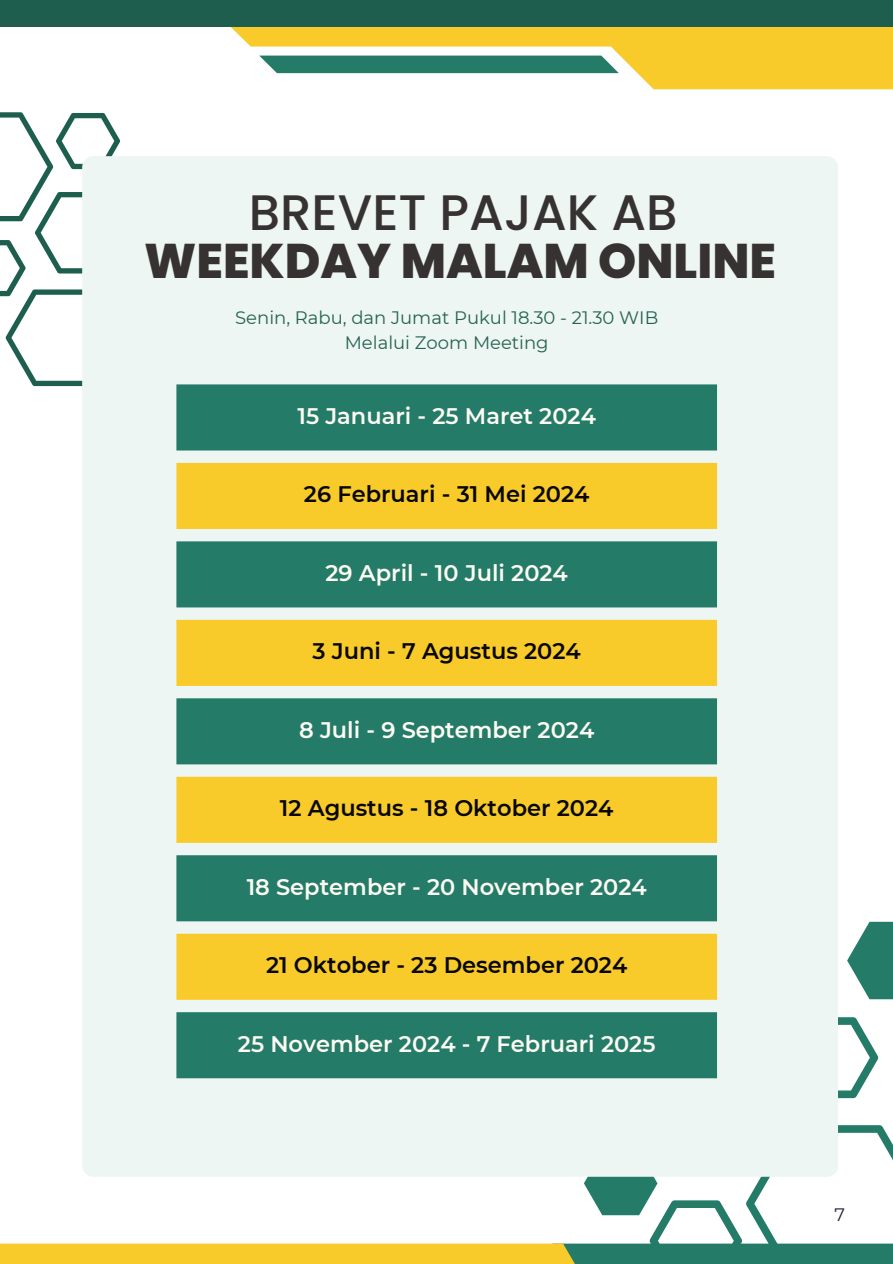
<style>
.page{position:relative;width:893px;height:1264px;background:#fff}
.page>*{position:absolute;margin:0;border:0;box-sizing:border-box;transform-origin:0 0}
.t1{font:500 49.8px "Poppins";color:#373232}
.t2{font:800 48.6px "Poppins";color:#373232}
.t3{font:600 22.5px "Montserrat";color:#fcfaf2}
.t4{font:600 22.5px "Montserrat";color:#080704}
.t5{font:18px/24.8px "Montserrat";color:#266352;text-align:center}
.t6{font:18px "Montserrat";color:#22233c}
</style>
<div class="page">
<svg style="left:584px;top:921px;width:308px;height:322px"></svg>
<svg style="left:0;top:112px;width:120px;height:274px"></svg>
<div style="left:552px;top:1243px;width:340px;height:20px;background:#247b67"></div>
<div style="left:0;top:1243px;width:586px;height:20px;background:#f9cb2a"></div>
<div style="left:0;top:0;width:892px;height:27px;background:#1e5e4e"></div>
<svg style="left:231px;top:27px;width:661px;height:62px"></svg>
<div style="left:82px;top:156px;width:756px;height:1020px;background:#edf6f3;border-radius:11px"></div>
<svg style="left:176px;top:384px;width:541px;height:694px;background:#458f7d"></svg>
<svg style="left:176px;top:463px;width:541px;height:536px;background:#a8b35c"></svg>
<h1 class="t1" style="left:249px;top:184px;width:430px">BREVET PAJAK AB</h1>
<h2 class="t2" style="left:144px;top:232px;width:633px">WEEKDAY MALAM ONLINE</h2>
<p class="t5" style="left:235px;top:305px;width:424px">Senin, Rabu, dan Jumat Pukul 18.30 - 21.30 WIB<br>Melalui Zoom Meeting</p>
<p class="t3" style="left:297px;top:400px;width:300px">15 Januari - 25 Maret 2024</p>
<p class="t4" style="left:304px;top:478px;width:287px">26 Februari - 31 Mei 2024</p>
<p class="t3" style="left:325px;top:557px;width:244px">29 April - 10 Juli 2024</p>
<p class="t4" style="left:312px;top:635px;width:270px">3 Juni - 7 Agustus 2024</p>
<p class="t3" style="left:299px;top:713px;width:296px">8 Juli - 9 September 2024</p>
<p class="t4" style="left:280px;top:792px;width:335px">12 Agustus - 18 Oktober 2024</p>
<p class="t3" style="left:247px;top:870px;width:401px">18 September - 20 November 2024</p>
<p class="t4" style="left:266px;top:949px;width:363px">21 Oktober - 23 Desember 2024</p>
<p class="t3" style="left:238px;top:1027px;width:419px">25 November 2024 - 7 Februari 2025</p>
<p class="t6" style="left:834px;top:1202px;width:12px">7</p>
</div>
